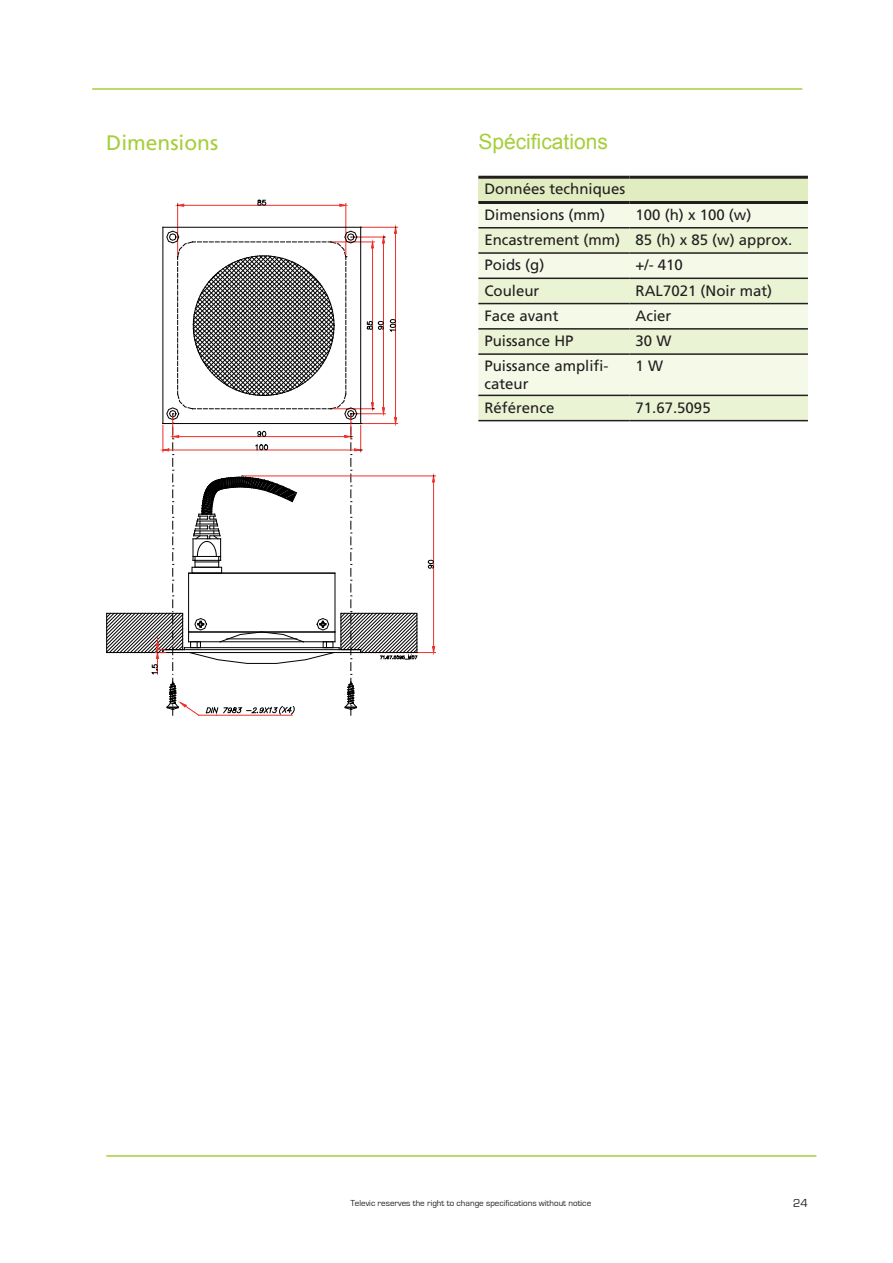
<style>
.page{position:relative;width:893px;height:1263px;background:#fff}
.page>*{position:absolute;margin:0;border:0;box-sizing:border-box;transform-origin:0 0}
.t1{font:21px "Arial";color:#a6ce39}
.t2{font:21px "Frutiger LT";color:#a6ce39}
.t3{font:15px/25.2px "Frutiger LT";color:#231f20}
.t4{font:12px "Eurostile";color:#231f20}
.t5{font:9px "Eurostile";color:#231f20}
</style>
<div class="page">
<hr style="left:363px;top:652px;width:72px;height:1px;background:#ee2f2a">
<hr style="left:244px;top:476px;width:191px;height:1px;background:#ee2f2a">
<hr style="left:433px;top:482px;width:1px;height:165px;background:#ee2f2a">
<svg style="left:432px;top:646px;width:3px;height:6px"></svg>
<svg style="left:428px;top:559px;width:6px;height:10px"></svg>
<svg style="left:432px;top:475px;width:3px;height:8px"></svg>
<hr style="left:346px;top:203px;width:1px;height:52px;background:#ee2f2a">
<hr style="left:177px;top:203px;width:1px;height:52px;background:#ee2f2a">
<hr style="left:184px;top:205px;width:156px;height:1px;background:#ee2f2a">
<svg style="left:339px;top:204px;width:8px;height:3px"></svg>
<svg style="left:257px;top:199px;width:10px;height:7px"></svg>
<svg style="left:177px;top:204px;width:7px;height:3px"></svg>
<svg style="left:106px;top:226px;width:312px;height:490px"></svg>
<div style="left:478px;top:177px;width:330px;height:25px;background:#e1edc1"></div>
<div style="left:478px;top:204px;width:330px;height:23px;background:#f4f9e8"></div>
<svg style="left:478px;top:228px;width:330px;height:192px;background:#ecf3db"></svg>
<hr style="left:478px;top:227px;width:152px;height:1px;background:#231f20">
<hr style="left:630px;top:227px;width:178px;height:1px;background:#231f20">
<hr style="left:478px;top:252px;width:152px;height:2px;background:#231f20">
<hr style="left:630px;top:252px;width:178px;height:2px;background:#231f20">
<hr style="left:478px;top:278px;width:152px;height:1px;background:#231f20">
<hr style="left:630px;top:278px;width:178px;height:1px;background:#231f20">
<hr style="left:478px;top:303px;width:152px;height:1px;background:#231f20">
<hr style="left:630px;top:303px;width:178px;height:1px;background:#231f20">
<hr style="left:478px;top:328px;width:152px;height:2px;background:#231f20">
<hr style="left:630px;top:328px;width:178px;height:2px;background:#231f20">
<hr style="left:478px;top:353px;width:152px;height:2px;background:#231f20">
<hr style="left:630px;top:353px;width:178px;height:2px;background:#231f20">
<hr style="left:478px;top:395px;width:152px;height:1px;background:#231f20">
<hr style="left:630px;top:395px;width:178px;height:1px;background:#231f20">
<hr style="left:478px;top:420px;width:152px;height:1px;background:#231f20">
<hr style="left:630px;top:420px;width:178px;height:1px;background:#231f20">
<hr style="left:478px;top:176px;width:152px;height:3px;background:#231f20">
<hr style="left:630px;top:176px;width:178px;height:3px;background:#231f20">
<hr style="left:478px;top:201px;width:152px;height:3px;background:#231f20">
<hr style="left:630px;top:201px;width:178px;height:3px;background:#231f20">
<hr style="left:92px;top:88px;width:710px;height:2px;background:#a6ce39">
<hr style="left:106px;top:1155px;width:710px;height:2px;background:#a6ce39">
<h1 class="t2" style="left:106px;top:130px;width:114px">Dimensions</h1>
<h1 class="t1" style="left:478px;top:128px;width:131px">Spécifications</h1>
<p class="t3" style="left:484px;top:177px;width:142px">Données techniques<br>Dimensions (mm)</p>
<p class="t3" style="left:484px;top:202px;width:309px;text-indent:151px">100 (h) x 100 (w)<br>Encastrement (mm) 85 (h) x 85 (w) approx.<br>Poids (g)</p>
<p class="t3" style="left:636px;top:252px;width:49px">+/- 410</p>
<p class="t3" style="left:484px;top:278px;width:57px">Couleur</p>
<p class="t3" style="left:636px;top:278px;width:138px">RAL7021 (Noir mat)</p>
<p class="t3" style="left:484px;top:303px;width:76px">Face avant</p>
<p class="t3" style="left:636px;top:303px;width:37px">Acier</p>
<p class="t3" style="left:484px;top:328px;width:91px">Puissance HP</p>
<p class="t3" style="left:636px;top:328px;width:37px">30 W</p>
<p class="t3" style="left:484px;top:357px;width:126px;line-height:18px">Puissance amplifi&shy;cateur</p>
<p class="t3" style="left:636px;top:354px;width:29px">1 W</p>
<p class="t3" style="left:484px;top:395px;width:72px">Référence</p>
<p class="t3" style="left:636px;top:395px;width:77px">71.67.5095</p>
<p class="t5" style="left:350px;top:1198px;width:242px">Televic reserves the right to change specifications without notice</p>
<p class="t4" style="left:793px;top:1197px;width:16px">24</p>
</div>
